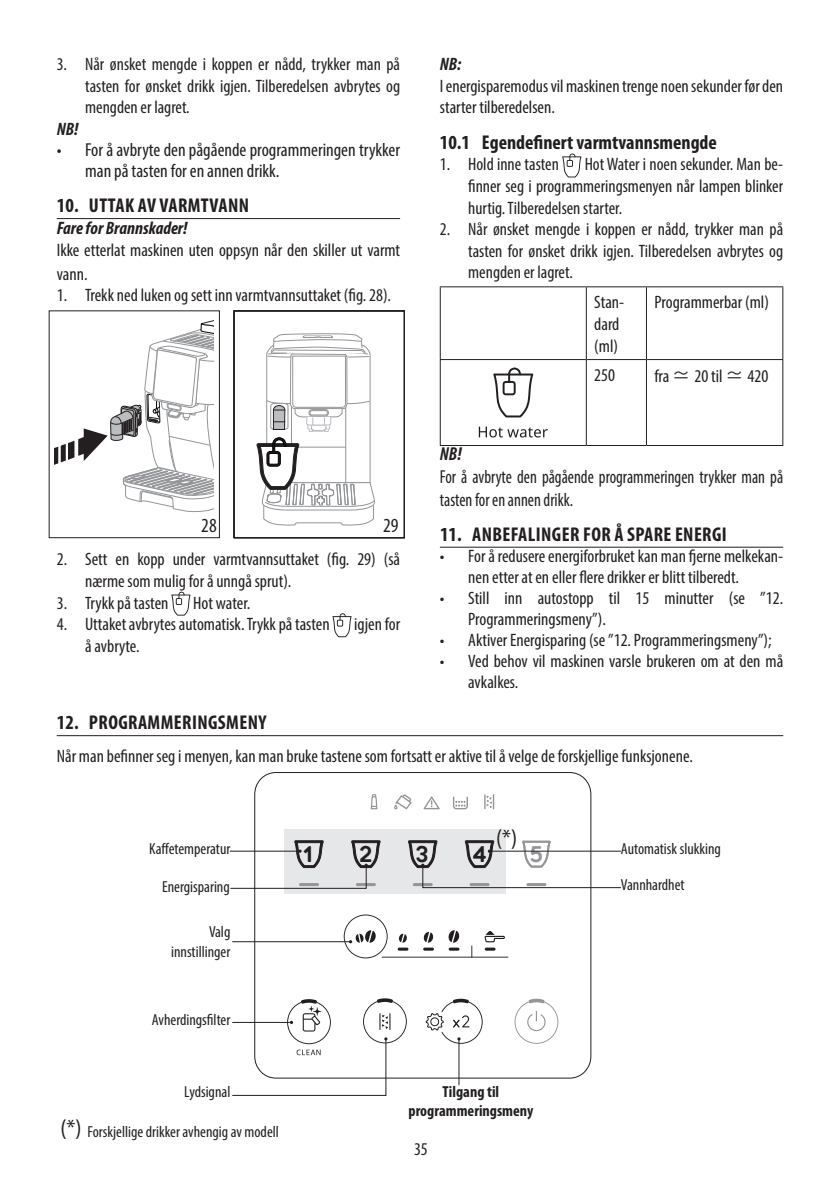
<style>
.page{position:relative;width:840px;height:1191px;background:#fff}
.page>*{position:absolute;margin:0;border:0;box-sizing:border-box;transform-origin:0 0}
.t1{font:condensed 24px "Myriad Pro";color:#231f20}
.t2{font:21.6px "Geometos Rounded";color:#231f20}
.t3{font:21.6px "Geometos Rounded";color:#939598}
.t4{font:700 condensed 20px "Myriad Pro";letter-spacing:.02em;color:#231f20}
.t5{font:700 condensed 20px "Myriad Pro";color:#231f20}
.t6{font:condensed 20px "Myriad Pro";color:#231f20}
.t7{font:condensed 18.8px/21px "Myriad Pro";color:#231f20}
.t8{font:condensed 18.8px/22.6px "Myriad Pro";color:#231f20;scale:.9 1}
.t9{font:italic 700 condensed 18.8px "Myriad Pro";color:#231f20;scale:.96 1}
.t10{font:condensed 18px/21.6px "Myriad Pro";color:#231f20}
.t11{font:italic 700 condensed 18px "Myriad Pro";color:#231f20}
.t12{font:condensed 16px/19.2px "Myriad Pro";color:#231f20;text-align:right}
.t13{font:700 condensed 16px/19.2px "Myriad Pro";color:#231f20;text-align:center}
.s1{font-family:"Koz Go Pr 6 N";font-stretch:normal}
.s2{font-size:24px}
</style>
<div class="page">
<hr style="left:57px;top:218px;width:343px;height:1px;background:#231f20">
<svg style="left:55px;top:320px;width:158px;height:192px"></svg>
<div style="left:49px;top:310px;width:171px;height:228px;border:1px solid #231f20"></div>
<div style="left:233px;top:310px;width:171px;height:228px;border:1px solid #231f20"></div>
<svg style="left:256px;top:333px;width:119px;height:193px"></svg>
<svg style="left:171px;top:591px;width:19px;height:24px"></svg>
<svg style="left:332px;top:613px;width:19px;height:24px"></svg>
<hr style="left:439px;top:546px;width:343px;height:2px;background:#231f20">
<svg style="left:562px;top:153px;width:19px;height:24px"></svg>
<hr style="left:439px;top:286px;width:147px;height:1px;background:#231f20">
<hr style="left:439px;top:287px;width:1px;height:72px;background:#231f20">
<hr style="left:586px;top:286px;width:60px;height:1px;background:#231f20">
<hr style="left:585px;top:287px;width:1px;height:72px;background:#231f20">
<hr style="left:646px;top:286px;width:136px;height:1px;background:#231f20">
<hr style="left:645px;top:287px;width:1px;height:72px;background:#231f20">
<hr style="left:782px;top:287px;width:1px;height:72px;background:#231f20">
<hr style="left:439px;top:359px;width:147px;height:1px;background:#231f20">
<hr style="left:586px;top:359px;width:60px;height:1px;background:#231f20">
<hr style="left:646px;top:359px;width:136px;height:1px;background:#231f20">
<hr style="left:645px;top:360px;width:1px;height:85px;background:#231f20">
<hr style="left:782px;top:360px;width:1px;height:85px;background:#231f20">
<hr style="left:586px;top:445px;width:60px;height:1px;background:#231f20">
<hr style="left:646px;top:445px;width:136px;height:1px;background:#231f20">
<hr style="left:439px;top:360px;width:1px;height:85px;background:#231f20">
<hr style="left:585px;top:360px;width:1px;height:85px;background:#231f20">
<hr style="left:439px;top:445px;width:147px;height:1px;background:#231f20">
<svg style="left:478px;top:426px;width:69px;height:11px"></svg>
<svg style="left:493px;top:367px;width:40px;height:50px"></svg>
<hr style="left:57px;top:735px;width:725px;height:1px;background:#231f20">
<svg style="left:253px;top:772px;width:338px;height:307px"></svg>
<svg style="left:407px;top:839px;width:214px;height:49px"></svg>
<hr style="left:232px;top:941px;width:118px;height:1px;background:#231f20">
<svg style="left:343px;top:914px;width:165px;height:44px"></svg>
<svg style="left:229px;top:839px;width:151px;height:50px"></svg>
<hr style="left:458px;top:1039px;width:1px;height:46px;background:#231f20">
<svg style="left:425px;top:998px;width:57px;height:45px"></svg>
<svg style="left:232px;top:998px;width:174px;height:98px"></svg>
<p class="t10" style="left:85px;top:53px;width:316px;text-align:justify;text-indent:-28px">3. Når ønsket mengde i koppen er nådd, trykker man på tasten for ønsket drikk igjen. Tilberedelsen avbrytes og mengden er lagret.</p>
<p class="t11" style="left:57px;top:118px;width:23px">NB!</p>
<p class="t7" style="left:85px;top:139px;width:316px;text-indent:-28px">• For å avbryte den pågående programmeringen trykker man på tasten for en annen drikk.</p>
<p class="t4" style="left:57px;top:193px;width:193px">10. UTTAK AV VARMTVANN</p>
<p class="t11" style="left:57px;top:217px;width:132px">Fare for Brannskader!</p>
<p class="t10" style="left:57px;top:237px;width:345px;line-height:24px">Ikke etterlat maskinen uten oppsyn når den skiller ut varmt vann.</p>
<p class="t10" style="left:57px;top:284px;width:335px">1. Trekk ned luken og sett inn varmtvannsuttaket (fig. 28).</p>
<p class="t6" style="left:201px;top:513px;width:17px">28</p>
<p class="t6" style="left:383px;top:513px;width:17px">29</p>
<p class="t10" style="left:85px;top:548px;width:316px;text-indent:-28px">2. Sett en kopp under varmtvannsuttaket (fig. 29) (så nærme som mulig for å unngå sprut).</p>
<p class="t10" style="left:57px;top:591px;width:113px">3. Trykk på tasten</p>
<p class="t10" style="left:193px;top:591px;width:58px">Hot water.</p>
<p class="t10" style="left:57px;top:613px;width:274px">4. Uttaket avbrytes automatisk. Trykk på tasten</p>
<p class="t10" style="left:354px;top:613px;width:47px">igjen for</p>
<p class="t10" style="left:85px;top:635px;width:56px">å avbryte.</p>
<p class="t11" style="left:439px;top:53px;width:23px">NB:</p>
<p class="t10" style="left:439px;top:75px;width:345px">I energisparemodus vil maskinen trenge noen sekunder før den starter tilberedelsen.</p>
<p class="t5" style="left:439px;top:130px;width:278px">10.1 Egendefinert varmtvannsmengde</p>
<p class="t10" style="left:439px;top:153px;width:120px">1. Hold inne tasten</p>
<p class="t10" style="left:468px;top:153px;width:316px;text-align:justify;text-indent:116px">Hot Water i noen sekunder. Man be&shy;finner seg i programmeringsmenyen når lampen blinker hurtig. Tilberedelsen starter.</p>
<p class="t10" style="left:468px;top:218px;width:316px;text-align:justify;text-indent:-28px">2. Når ønsket mengde i koppen er nådd, trykker man på tasten for ønsket drikk igjen. Tilberedelsen avbrytes og mengden er lagret.</p>
<p class="t10" style="left:594px;top:291px;width:31px">Stan&shy;dard (ml)</p>
<p class="t10" style="left:654px;top:291px;width:116px">Programmerbar (ml)</p>
<p class="t10" style="left:594px;top:364px;width:22px">250</p>
<p class="t10" style="left:654px;top:365px;width:115px">fra <span class="s1">≃</span> 20 til <span class="s1">≃</span> 420</p>
<p class="t9" style="left:439px;top:442px;width:24px">NB!</p>
<p class="t8" style="left:439px;top:465px;width:383px">For å avbryte den pågående programmeringen trykker man på tasten for en annen drikk.</p>
<p class="t4" style="left:440px;top:522px;width:288px">11. ANBEFALINGER FOR Å SPARE ENERGI</p>
<p class="t10" style="left:468px;top:545px;width:316px;line-height:21px;text-indent:-28px">• For å redusere energiforbruket kan man fjerne melkekan&shy;nen etter at en eller flere drikker er blitt tilberedt.</p>
<p class="t10" style="left:468px;top:587px;width:316px;line-height:21px;text-indent:-28px">• Still inn autostopp til 15 minutter (se ”12.<br>Programmeringsmeny”).</p>
<p class="t10" style="left:439px;top:629px;width:333px">• Aktiver Energisparing (se ”12. Programmeringsmeny”);</p>
<p class="t10" style="left:468px;top:650px;width:316px;line-height:21px;text-indent:-28px">• Ved behov vil maskinen varsle brukeren om at den må avkalkes.</p>
<p class="t4" style="left:57px;top:710px;width:211px">12. PROGRAMMERINGSMENY</p>
<p class="t10" style="left:57px;top:745px;width:637px">Når man befinner seg i menyen, kan man bruke tastene som fortsatt er aktive til å velge de forskjellige funksjonene.</p>
<p class="t12" style="left:149px;top:838px;width:83px">Kaffetemperatur</p>
<p class="t12" style="left:162px;top:877px;width:69px">Energisparing</p>
<p class="t12" style="left:171px;top:922px;width:61px">Valg innstillinger</p>
<p class="t12" style="left:152px;top:1010px;width:80px">Avherdingsfilter</p>
<p class="t12" style="left:184px;top:1082px;width:48px">Lydsignal</p>
<p class="t12" style="left:60px;top:1122px;width:220px"><span class="s2">(*)</span> Forskjellige drikker avhengig av modell</p>
<h1 class="t1" style="left:496px;top:823px;width:23px">(*)</h1>
<p class="t2" style="left:303px;top:842px;width:11px">1</p>
<p class="t2" style="left:358px;top:842px;width:15px">2</p>
<p class="t2" style="left:415px;top:842px;width:14px">3</p>
<p class="t2" style="left:472px;top:842px;width:16px">4</p>
<p class="t3" style="left:529px;top:842px;width:15px">5</p>
<p class="t13" style="left:408px;top:1081px;width:126px">Tilgang til programmeringsmeny</p>
<p class="t10" style="left:414px;top:1138px;width:15px">35</p>
<p class="t12" style="left:620px;top:838px;width:101px">Automatisk slukking</p>
<p class="t12" style="left:620px;top:875px;width:65px">Vannhardhet</p>
</div>
